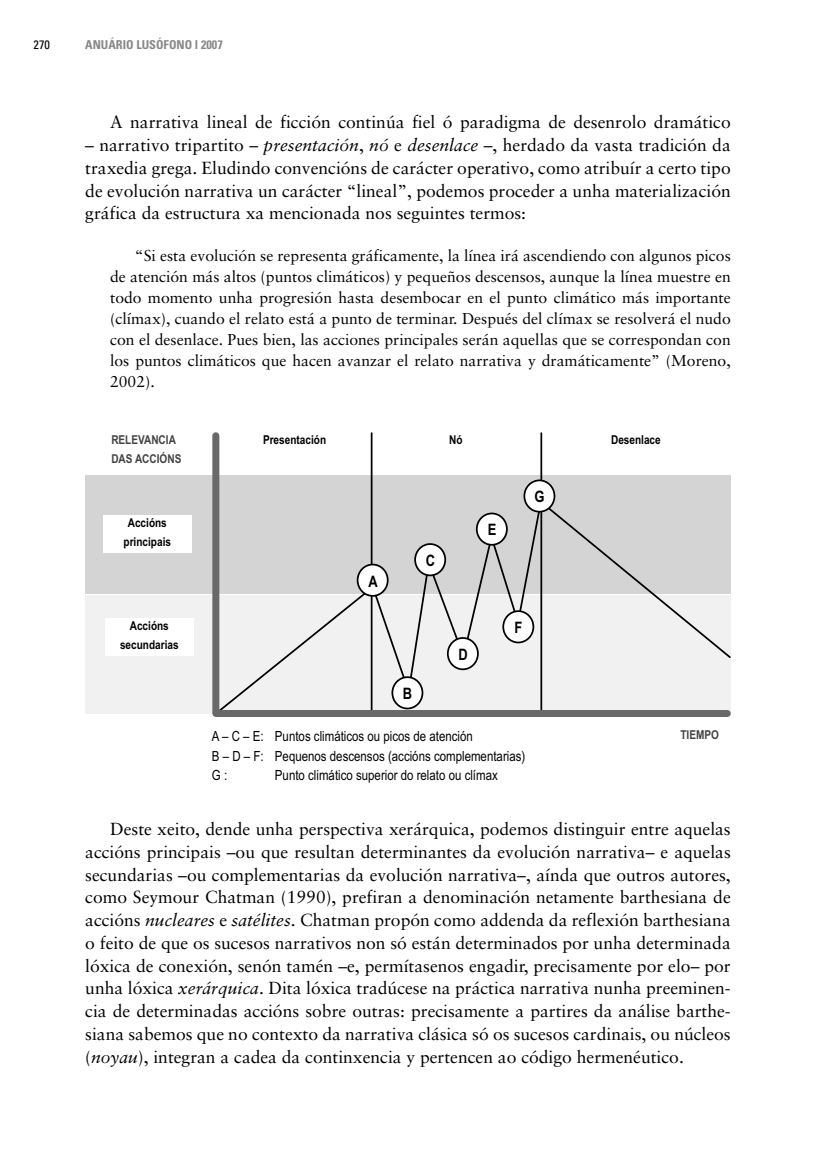
<style>
.page{position:relative;width:819px;height:1166px;background:#fff}
.page>*{position:absolute;margin:0;border:0;box-sizing:border-box;transform-origin:0 0}
.t1{font:17.5px/22.8px "Sabon";color:#000;text-align:justify}
.t2{font:15.75px/21px "Sabon";color:#000;text-align:justify}
.t3{font:700 15.75px "Arial Narrow";color:#000}
.t4{font:14px/19.2px "Arial Narrow";color:#000}
.t5{font:700 12.25px/19.2px "Arial Narrow";color:#000;text-align:center}
.t6{font:700 12.25px/19.2px "Arial Narrow";color:#434343}
.t7{font:700 condensed 12.25px "Univers";color:#888}
.t8{font:condensed 12.25px "Univers";color:#000}
.s1{font-style:italic}
</style>
<div class="page">
<div style="left:85px;top:475px;width:645px;height:119px;background:#d4d4d4"></div>
<div style="left:85px;top:595px;width:645px;height:118px;background:#f1f1f1"></div>
<svg style="left:213px;top:432px;width:518px;height:284px"></svg>
<div style="left:212px;top:436px;width:7px;height:277px;background:#696969"></div>
<svg style="left:357px;top:565px;width:30px;height:31px"></svg>
<div style="left:356px;top:564px;width:32px;height:33px;border:2px solid #000;border-radius:50%"></div>
<svg style="left:392px;top:677px;width:30px;height:31px"></svg>
<div style="left:391px;top:676px;width:32px;height:33px;border:2px solid #000;border-radius:50%"></div>
<div style="left:415px;top:544px;width:30px;height:31px;background:#fff;border-radius:50%"></div>
<div style="left:414px;top:543px;width:32px;height:33px;border:2px solid #000;border-radius:50%"></div>
<div style="left:447px;top:638px;width:30px;height:31px;background:#fff;border-radius:50%"></div>
<div style="left:447px;top:637px;width:31px;height:33px;border:2px solid #000;border-radius:50%"></div>
<svg style="left:476px;top:513px;width:30px;height:32px"></svg>
<div style="left:475px;top:513px;width:32px;height:33px;border:2px solid #000;border-radius:50%"></div>
<div style="left:503px;top:611px;width:30px;height:31px;background:#fff;border-radius:50%"></div>
<div style="left:502px;top:610px;width:32px;height:33px;border:2px solid #000;border-radius:50%"></div>
<svg style="left:524px;top:480px;width:30px;height:32px"></svg>
<div style="left:523px;top:479px;width:32px;height:34px;border:2px solid #000;border-radius:50%"></div>
<div style="left:530px;top:488px;width:18px;height:16px;background:#fff"></div>
<div style="left:482px;top:521px;width:19px;height:16px;background:#fff"></div>
<div style="left:398px;top:684px;width:19px;height:17px;background:#fff"></div>
<div style="left:363px;top:572px;width:19px;height:16px;background:#fff"></div>
<div style="left:216px;top:710px;width:511px;height:7px;background:#696969"></div>
<div style="left:103px;top:515px;width:88px;height:37px;background:#fff"></div>
<div style="left:105px;top:618px;width:88px;height:37px;background:#fff"></div>
<p class="t8" style="left:34px;top:40px;width:18px">270</p>
<p class="t7" style="left:85px;top:40px;width:139px">ANUÁRIO LUSÓFONO l 2007</p>
<p class="t1" style="left:110px;top:112px;width:622px">A narrativa lineal de ficción continúa fiel ó paradigma de desenrolo dramático</p>
<p class="t1" style="left:85px;top:135px;width:646px">– narrativo tripartito – <span class="s1">presentación</span>, <span class="s1">nó</span> e <span class="s1">desenlace</span> –, herdado da vasta tradición da traxedia grega. Eludindo convencións de carácter operativo, como atribuír a certo tipo de evolución narrativa un carácter “lineal”, podemos proceder a unha materialización gráfica da estructura xa mencionada nos seguintes termos:</p>
<p class="t2" style="left:110px;top:247px;width:622px;text-indent:25px">“Si esta evolución se representa gráficamente, la línea irá ascendiendo con algunos picos de atención más altos (puntos climáticos) y pequeños descensos, aunque la línea muestre en todo momento unha progre sión hasta desembocar en el punto climático más importante (clí max), cuando el relato está a punto de terminar. Después del clímax se resolverá el nudo con el desenlace. Pues bien, las acciones prin cipales serán aquellas que se correspondan con los puntos climáti cos que hacen avanzar el relato narrativa y dramáticamente” (Moreno, 2002).</p>
<p class="t6" style="left:111px;top:431px;width:71px">RELEVANCIA<br>DAS ACCIÓNS</p>
<p class="t5" style="left:263px;top:431px;width:65px">Presentación</p>
<p class="t5" style="left:449px;top:431px;width:15px">Nó</p>
<p class="t5" style="left:610px;top:431px;width:51px">Desenlace</p>
<p class="t5" style="left:123px;top:514px;width:49px">Accións principais</p>
<p class="t5" style="left:120px;top:617px;width:60px">Accións secundarias</p>
<p class="t3" style="left:368px;top:575px;width:11px">A</p>
<p class="t3" style="left:425px;top:555px;width:11px">C</p>
<p class="t3" style="left:403px;top:688px;width:11px">B</p>
<p class="t3" style="left:487px;top:524px;width:10px">E</p>
<p class="t3" style="left:534px;top:491px;width:12px">G</p>
<p class="t3" style="left:458px;top:649px;width:11px">D</p>
<p class="t3" style="left:514px;top:622px;width:9px">F</p>
<p class="t4" style="left:212px;top:728px;width:262px">A – C – E: Puntos climáticos ou picos de atención</p>
<p class="t6" style="left:680px;top:726px;width:40px">TIEMPO</p>
<p class="t4" style="left:212px;top:747px;width:315px">B – D – F: Pequenos descensos (accións complementarias)<br>G :</p>
<p class="t4" style="left:275px;top:767px;width:224px">Punto climático superior do relato ou clímax</p>
<p class="t1" style="left:85px;top:819px;width:646px;text-indent:25px">Deste xeito, dende unha perspectiva xerárquica, podemos distinguir entre aquelas accións principais –ou que resultan determinantes da evolución narrativa– e aquelas secundarias –ou complementarias da evolución narrativa–, aínda que outros autores, como Seymour Chatman (1990), prefiran a denominación netamente barthesiana de accións <span class="s1">nu cleares</span> e <span class="s1">satélites</span>. Chatman propón como addenda da reflexión barthesiana o feito de que os sucesos narrativos non só están determinados por unha determinada lóxica de conexión, senón tamén –e, permítasenos engadir, precisamente por elo– por unha lóxica <span class="s1">xerárquica</span>. Dita lóxica tradúcese na práctica narrativa nunha preeminen&shy;cia de determinadas accións sobre outras: precisamente a partires da análise barthe&shy;siana sabemos que no contexto da narrativa clásica só os sucesos cardinais, ou núcleos (<span class="s1">noyau</span>), integran a cadea da continxencia y pertencen ao código hermenéutico.</p>
</div>
